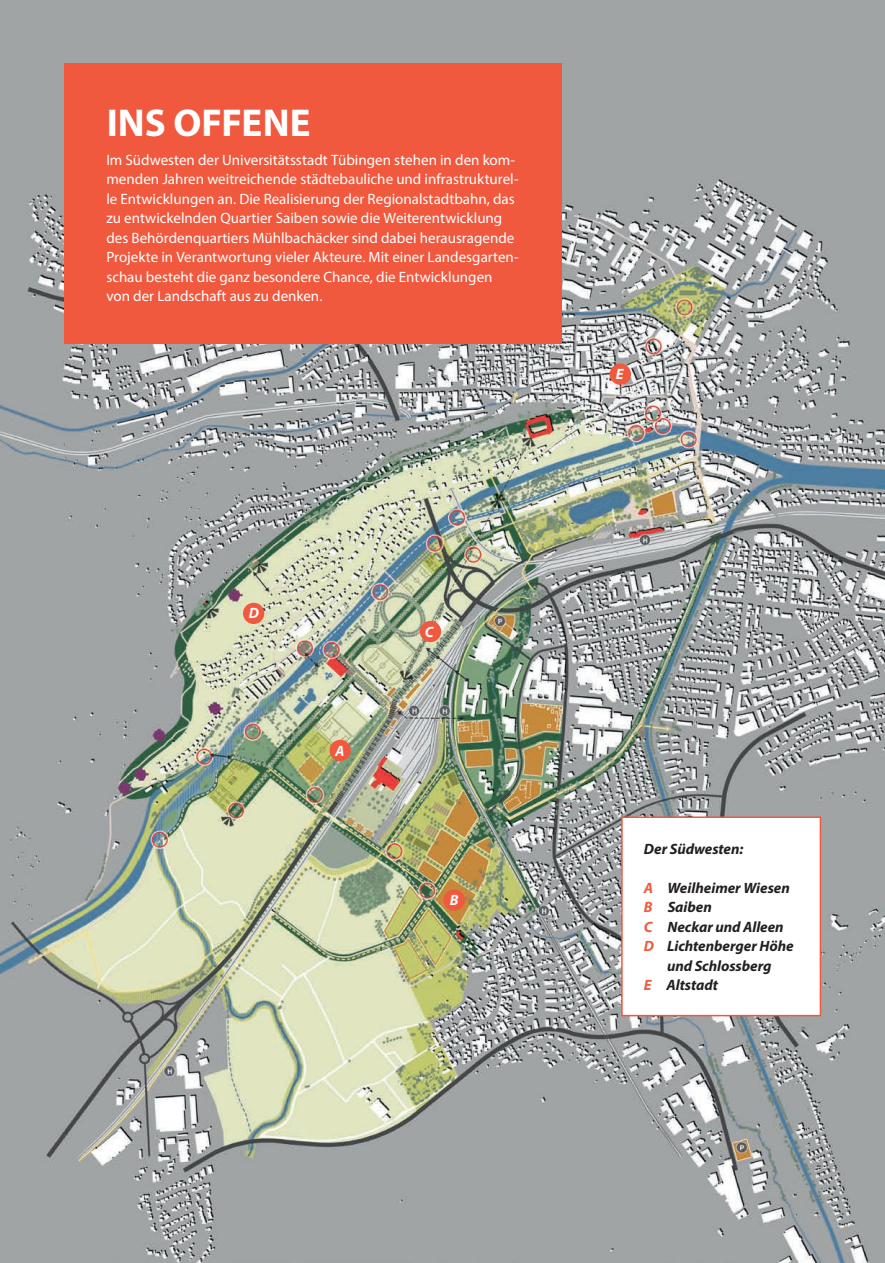
<style>
.page{position:relative;width:885px;height:1263px;background:#fff}
.page>*{position:absolute;margin:0;border:0;box-sizing:border-box;transform-origin:0 0}
.CD_Man_01Headline{font:700 39px "Myriad Pro";color:#fff}
.CD_Man_03Copy{font:15px/19.5px "Myriad Pro";color:#fff}
.CD_Man_03Copy-2{font:italic 700 15px/19.5px "Myriad Pro";color:#231f20;text-align:center}
.CD_Man_03Copy-3{font:italic 700 15px "Myriad Pro";color:#fff}
.s1{color:#f0593e}
</style>
<div class="page">
<img style="left:0;top:116px;width:884px;height:1147px">
<div style="left:0;top:0;width:884px;height:116px;background:#a0a4a5"></div>
<div style="left:64px;top:64px;width:497px;height:280px;background:#f0593e"></div>
<div style="left:622px;top:817px;width:198px;height:198px;background:#fff"></div>
<div style="left:621px;top:816px;width:200px;height:200px;border:2px solid #f0593e"></div>
<div style="left:609px;top:364px;width:22px;height:21px;background:#f0593e;border-radius:50%"></div>
<div style="left:420px;top:621px;width:21px;height:21px;background:#f0593e;border-radius:50%"></div>
<div style="left:329px;top:740px;width:22px;height:21px;background:#f0593e;border-radius:50%"></div>
<div style="left:243px;top:603px;width:21px;height:21px;background:#f0593e;border-radius:50%"></div>
<div style="left:443px;top:889px;width:22px;height:22px;background:#f0593e;border-radius:50%"></div>
<p class="CD_Man_01Headline" style="left:107px;top:97px;width:205px">INS OFFENE</p>
<p class="CD_Man_03Copy" style="left:106px;top:150px;width:414px">Im Südwesten der Universitätsstadt Tübingen stehen in den kom&shy;menden Jahren weitreichende städtebauliche und infrastrukturel&shy;le Entwicklungen an. Die Realisierung der Regionalstadtbahn, das zu entwickelnden Quartier Saiben sowie die Weiterentwicklung des Behördenquartiers Mühlbachäcker sind dabei herausragende Projekte in Verantwortung vieler Akteure. Mit einer Landesgarten&shy;schau besteht die ganz besondere Chance, die Entwicklungen von der Landschaft aus zu denken.</p>
<p class="CD_Man_03Copy-3" style="left:249px;top:604px;width:12px">D</p>
<p class="CD_Man_03Copy-3" style="left:335px;top:741px;width:11px">A</p>
<p class="CD_Man_03Copy-3" style="left:425px;top:622px;width:10px">C</p>
<p class="CD_Man_03Copy-3" style="left:450px;top:890px;width:10px">B</p>
<p class="CD_Man_03Copy-3" style="left:615px;top:364px;width:9px">E</p>
<p class="CD_Man_03Copy-2" style="left:644px;top:838px;width:101px">Der Südwesten:</p>
<p class="CD_Man_03Copy-2" style="left:644px;top:877px;width:147px"><span class="s1">A</span> Weilheimer Wiesen</p>
<p class="CD_Man_03Copy-2" style="left:644px;top:897px;width:69px"><span class="s1">B</span> Saiben</p>
<p class="CD_Man_03Copy-2" style="left:644px;top:916px;width:141px"><span class="s1">C</span> Neckar und Alleen</p>
<p class="CD_Man_03Copy-2" style="left:644px;top:936px;width:151px"><span class="s1">D</span> Lichtenberger Höhe und Schlossberg</p>
<p class="CD_Man_03Copy-2" style="left:644px;top:975px;width:76px"><span class="s1">E</span> Altstadt</p>
</div>
